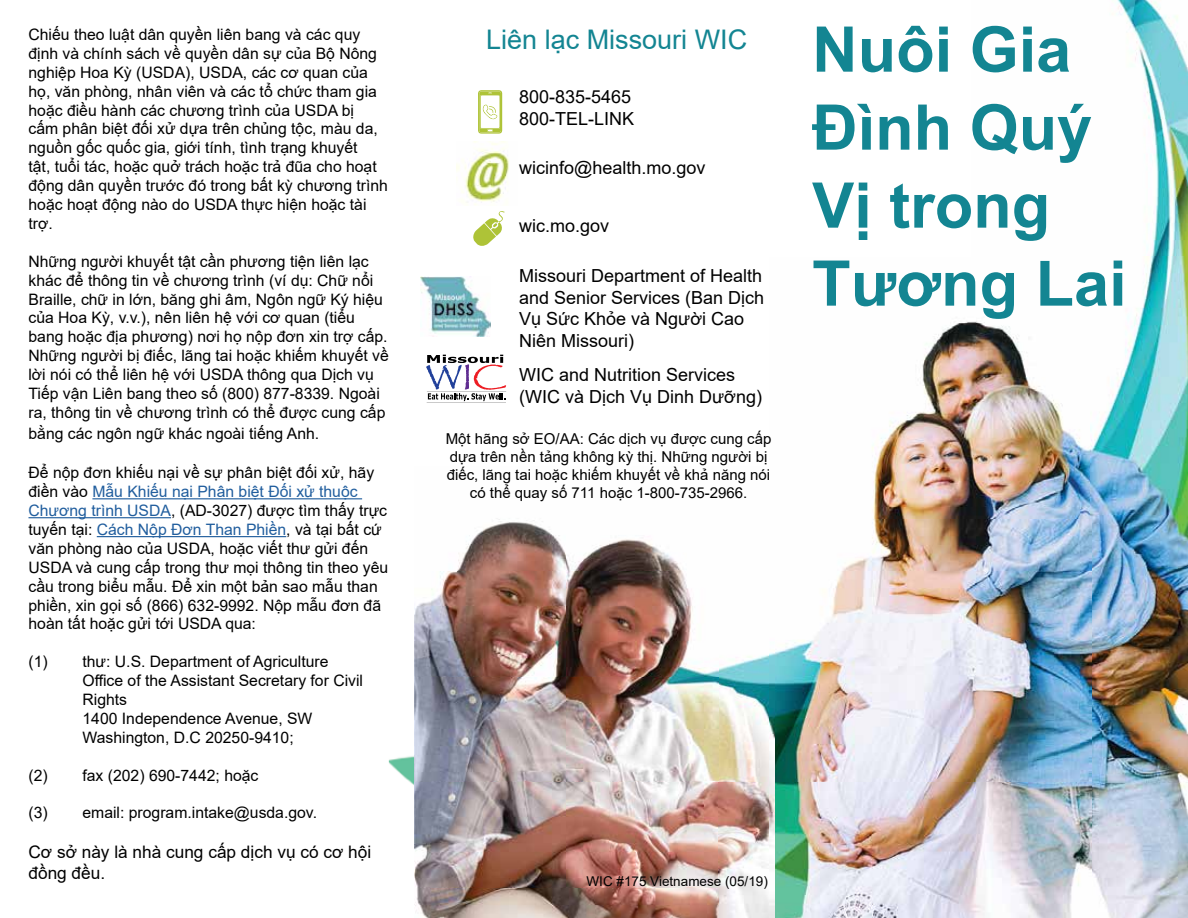
<style>
.page{position:relative;width:1188px;height:918px;background:#fff}
.page>*{position:absolute;margin:0;border:0;box-sizing:border-box;transform-origin:0 0}
.t1{font:700 63px/78px "Arial";color:#138592}
.t2{font:27px "Arial";color:#138592}
.t3{font:18px/21.6px "Arial";color:#000}
.t4{font:17.25px/20.7px "Arial";color:#000}
.t5{font:15.75px/18.9px "Arial";color:#000}
.t6{font:15px/18px "Arial";color:#000;text-align:center}
.t7{font:13.5px "Arial";color:#000}
.s1{color:#215e9e}
</style>
<div class="page">
<img style="left:1117px;top:0;width:71px;height:257px">
<img style="left:389px;top:756px;width:25px;height:29px">
<svg style="left:426px;top:355px;width:80px;height:48px"></svg>
<svg style="left:473px;top:211px;width:32px;height:35px"></svg>
<svg style="left:478px;top:90px;width:24px;height:44px"></svg>
<img style="left:414px;top:519px;width:360px;height:399px">
<img style="left:769px;top:321px;width:322px;height:199px">
<img style="left:1091px;top:257px;width:97px;height:661px">
<img style="left:774px;top:520px;width:318px;height:398px">
<img style="left:421px;top:276px;width:70px;height:60px">
<img style="left:457px;top:142px;width:52px;height:63px">
<hr style="left:92px;top:498px;width:270px;height:1px;background:#215e9e">
<hr style="left:28px;top:517px;width:143px;height:1px;background:#215e9e">
<hr style="left:97px;top:536px;width:189px;height:1px;background:#215e9e">
<p class="t5" style="left:28px;top:25px;width:361px">Chiếu theo luật dân quyền liên bang và các quy định và chính sách về quyền dân sự của Bộ Nông nghiệp Hoa Kỳ (USDA), USDA, các cơ quan của họ, văn phòng, nhân viên và các tổ chức tham gia hoặc điều hành các chương trình của USDA bị<br>cấm phân biệt đối xử dựa trên chủng tộc, màu da, nguồn gốc quốc gia, giới tính, tình trạng khuyết<br>tật, tuổi tác, hoặc quở trách hoặc trả đũa cho hoạt động dân quyền trước đó trong bất kỳ chương trình hoặc hoạt động nào do USDA thực hiện hoặc tài trợ.</p>
<p class="t5" style="left:28px;top:252px;width:362px">Những người khuyết tật cần phương tiện liên lạc khác để thông tin về chương trình (ví dụ: Chữ nổi Braille, chữ in lớn, băng ghi âm, Ngôn ngữ Ký hiệu của Hoa Kỳ, v.v.), nên liên hệ với cơ quan (tiểu bang hoặc địa phương) nơi họ nộp đơn xin trợ cấp.<br>Những người bị điếc, lãng tai hoặc khiếm khuyết về lời nói có thể liên hệ với USDA thông qua Dịch vụ Tiếp vận Liên bang theo số (800) 877-8339. Ngoài ra, thông tin về chương trình có thể được cung cấp</p>
<p class="t5" style="left:28px;top:424px;width:292px">bằng các ngôn ngữ khác ngoài tiếng Anh.</p>
<p class="t5" style="left:28px;top:463px;width:361px">Để nộp đơn khiếu nại về sự phân biệt đối xử, hãy điền vào <span class="s1">Mẫu Khiếu nại Phân biệt Đối xử thuộc Chương trình USDA</span>, (AD-3027) được tìm thấy trực tuyến tại: <span class="s1">Cách Nộp Đơn Than Phiền</span>, và tại bất cứ văn phòng nào của USDA, hoặc viết thư gửi đến USDA và cung cấp trong thư mọi thông tin theo yêu cầu trong biểu mẫu. Để xin một bản sao mẫu than phiền, xin gọi số (866) 632-9992. Nộp mẫu đơn đã hoàn tất hoặc gửi tới USDA qua:</p>
<p class="t5" style="left:83px;top:652px;width:282px;text-indent:-54px">(1) thư: U.S. Department of Agriculture<br>Office of the Assistant Secretary for Civil<br>Rights<br>1400 Independence Avenue, SW<br>Washington, D.C 20250-9410;</p>
<p class="t5" style="left:28px;top:766px;width:231px">(2) fax (202) 690-7442; hoặc</p>
<p class="t5" style="left:28px;top:803px;width:290px">(3) email: program.intake@usda.gov.</p>
<p class="t4" style="left:28px;top:842px;width:344px">Cơ sở này là nhà cung cấp dịch vụ có cơ hội đồng đều.</p>
<h2 class="t2" style="left:486px;top:21px;width:263px">Liên lạc Missouri WIC</h2>
<p class="t3" style="left:519px;top:86px;width:117px">800-835-5465<br>800-TEL-LINK</p>
<p class="t3" style="left:519px;top:157px;width:188px">wicinfo@health.mo.gov</p>
<p class="t3" style="left:519px;top:214px;width:92px">wic.mo.gov</p>
<p class="t3" style="left:519px;top:265px;width:247px">Missouri Department of Health and Senior Services (Ban Dịch<br>Vụ Sức Khỏe và Người Cao<br>Niên Missouri)</p>
<p class="t3" style="left:519px;top:364px;width:244px">WIC and Nutrition Services (WIC và Dịch Vụ Dinh Dưỡng)</p>
<p class="t6" style="left:446px;top:430px;width:327px">Một hãng sở EO/AA: Các dịch vụ được cung cấp dựa trên nền tảng không kỳ thị. Những người bị điếc, lãng tai hoặc khiếm khuyết về khả năng nói có thể quay số 711 hoặc 1-800-735-2966.</p>
<h1 class="t1" style="left:812px;top:11px;width:316px">Nuôi Gia<br>Đình Quý<br>Vị trong<br>Tương Lai</h1>
<p class="t7" style="left:587px;top:872px;width:183px">WIC #175 Vietnamese (05/19)</p>
</div>
